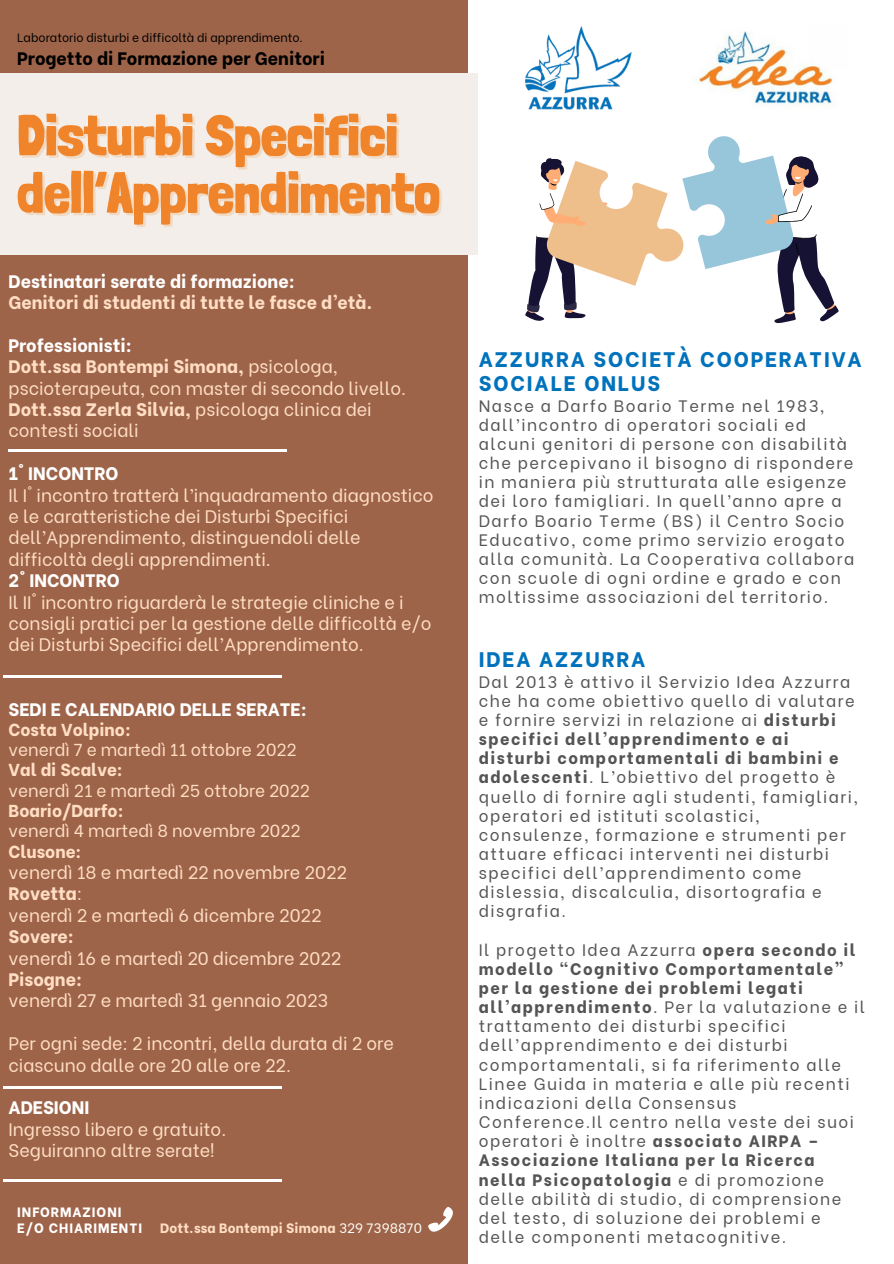
<style>
.page{position:relative;width:894px;height:1264px;background:#fff}
.page>*{position:absolute;margin:0;border:0;box-sizing:border-box;transform-origin:0 0}
.t1{font:900 57px/57.4px "Londrina Solid";letter-spacing:.01em;color:#ef842a}
.t2{font:800 21px/24.8px "Be Vietnam";letter-spacing:.09em;color:#0072bc}
.t3{font:18px/21.5px "Be Vietnam";color:#ffdec4}
.t4{font:800 18px "Be Vietnam";color:#fff}
.t5{font:800 18px "Be Vietnam";color:#ffdec4}
.t6{font:800 18px "Be Vietnam";color:#000}
.t7{font:17.25px "Be Vietnam";color:#ffdec4}
.t8{font:800 17.25px "Be Vietnam";color:#ffdec4}
.t9{font:16.5px/19.2px "Be Vietnam";letter-spacing:.09em;color:#545454}
.t10{font:800 13.5px "Be Vietnam";letter-spacing:.01em;color:#ffdec4}
.t11{font:800 13.5px/15.8px "Be Vietnam";letter-spacing:.07em;color:#fff}
.t12{font:12px "Be Vietnam";color:#000}
.s1{font-weight:800;color:#fff}
.s2{font-weight:800}
.s3{font-weight:400;color:#fefefa}
</style>
<div class="page">
<div style="left:0;top:0;width:467px;height:1263px;background:#9e6449"></div>
<div style="left:0;top:73px;width:477px;height:181px;background:#f4eeeb"></div>
<svg style="left:428px;top:1207px;width:24px;height:24px"></svg>
<img style="left:525px;top:26px;width:107px;height:84px">
<img style="left:695px;top:31px;width:141px;height:75px">
<svg style="left:525px;top:136px;width:313px;height:188px"></svg>
<hr style="left:8px;top:449px;width:278px;height:2px;background:#fff">
<hr style="left:3px;top:675px;width:279px;height:2px;background:#fff">
<hr style="left:3px;top:1086px;width:279px;height:2px;background:#fff">
<hr style="left:3px;top:1179px;width:279px;height:2px;background:#fff">
<p class="t12" style="left:17px;top:28px;width:287px">Laboratorio disturbi e difficoltà di apprendimento.</p>
<p class="t6" style="left:17px;top:43px;width:309px">Progetto di Formazione per Genitori</p>
<h1 class="t1" style="left:17px;top:106px;width:424px">Disturbi Specifici dell’Apprendimento</h1>
<p class="t4" style="left:9px;top:266px;width:288px">Destinatari serate di formazione:</p>
<p class="t5" style="left:9px;top:287px;width:365px">Genitori di studenti di tutte le fasce d’età .</p>
<p class="t3" style="left:9px;top:332px;width:399px"><span class="s1">Professionisti:<br></span><span class="s2">Dott.ssa Bontempi Simona,</span> psicologa, pscioterapeuta, con master di secondo livello.<br><span class="s2">Dott.ssa Zerla Silvia,</span> psicologa clinica dei contesti sociali</p>
<p class="t4" style="left:9px;top:458px;width:111px">1° INCONTRO</p>
<p class="t3" style="left:9px;top:482px;width:426px">Il I° incontro tratterà l’inquadramento diagnostico e le caratteristiche dei Disturbi Specifici dell’Apprendimento, distinguendoli delle difficoltà degli apprendimenti.</p>
<p class="t4" style="left:9px;top:565px;width:113px">2° INCONTRO</p>
<p class="t3" style="left:9px;top:589px;width:424px">Il II° incontro riguarderà le strategie cliniche e i consigli pratici per la gestione delle difficoltà e/o dei Disturbi Specifici dell’Apprendimento.</p>
<p class="t4" style="left:9px;top:694px;width:300px">SEDI E CALENDARIO DELLE SERATE:</p>
<p class="t8" style="left:9px;top:715px;width:124px">Costa Volpino:</p>
<p class="t7" style="left:9px;top:735px;width:289px">venerdì 7 e martedì 11 ottobre 2022</p>
<p class="t8" style="left:9px;top:755px;width:116px">Val di Scalve:</p>
<p class="t7" style="left:9px;top:776px;width:303px">venerdì 21 e martedì 25 ottobre 2022</p>
<p class="t8" style="left:9px;top:796px;width:116px">Boario/Darfo:</p>
<p class="t7" style="left:9px;top:816px;width:293px">venerdì 4 martedì 8 novembre 2022</p>
<p class="t8" style="left:9px;top:836px;width:74px">Clusone:</p>
<p class="t3" style="left:9px;top:859px;width:340px">venerdì 18 e martedì 22 novembre 2022<br><span class="s2">Rovetta</span>:<br>venerdì 2 e martedì 6 dicembre 2022</p>
<p class="t5" style="left:9px;top:921px;width:67px">Sovere:</p>
<p class="t3" style="left:9px;top:945px;width:334px">venerdì 16 e martedì 20 dicembre 2022</p>
<p class="t5" style="left:9px;top:964px;width:75px">Pisogne:</p>
<p class="t3" style="left:9px;top:988px;width:321px">venerdì 27 e martedì 31 gennaio 2023</p>
<p class="t3" style="left:9px;top:1031px;width:387px">Per ogni sede: 2 incontri, della durata di 2 ore ciascuno dalle ore 20 alle ore 22.</p>
<p class="t4" style="left:9px;top:1092px;width:82px">ADESIONI</p>
<p class="t3" style="left:9px;top:1116px;width:219px">Ingresso libero e gratuito.<br>Seguiranno altre serate!</p>
<p class="t11" style="left:17px;top:1203px;width:126px">INFORMAZIONI<br>E/O CHIARIMENTI</p>
<p class="t10" style="left:160px;top:1216px;width:263px">Dott.ssa Bontempi Simona <span class="s3">329 7398870</span></p>
<p class="t2" style="left:478px;top:344px;width:384px">AZZURRA SOCIETÀ COOPERATIVA<br>SOCIALE ONLUS</p>
<p class="t9" style="left:478px;top:394px;width:377px">Nasce a Darfo Boario Terme nel 1983, dall’incontro di operatori sociali ed alcuni genitori di persone con disabilità che percepivano il bisogno di rispondere in maniera più strutturata alle esigenze dei loro famigliari. In quell’anno apre a Darfo Boario Terme (BS) il Centro Socio Educativo, come primo servizio erogato alla comunità . La Cooperativa collabora con scuole di ogni ordine e grado e con moltissime associazioni del territorio.</p>
<p class="t2" style="left:478px;top:645px;width:168px">IDEA AZZURRA</p>
<p class="t9" style="left:478px;top:670px;width:381px">Dal 2013 è attivo il Servizio Idea Azzurra che ha come obiettivo quello di valutare e fornire servizi in relazione ai <span class="s2">disturbi specifici dell’apprendimento e ai disturbi comportamentali di bambini e adolescenti</span>. L’obiettivo del progetto è quello di fornire agli studenti, famigliari, operatori ed istituti scolastici, consulenze, formazione e strumenti per attuare efficaci interventi nei disturbi specifici dell’apprendimento come dislessia, discalculia, disortografia e disgrafia.</p>
<p class="t9" style="left:478px;top:938px;width:387px">Il progetto Idea Azzurra <span class="s2">opera secondo il modello “Cognitivo Comportamentale” per la gestione dei problemi legati all’apprendimento</span>. Per la valutazione e il trattamento dei disturbi specifici dell’apprendimento e dei disturbi comportamentali, si fa riferimento alle Linee Guida in materia e alle più recenti indicazioni della Consensus<br>Conference.Il centro nella veste dei suoi operatori è inoltre <span class="s2">associato AIRPA – Associazione Italiana per la Ricerca nella Psicopatologia</span> e di promozione delle abilità di studio, di comprensione del testo, di soluzione dei problemi e delle componenti metacognitive.</p>
</div>
